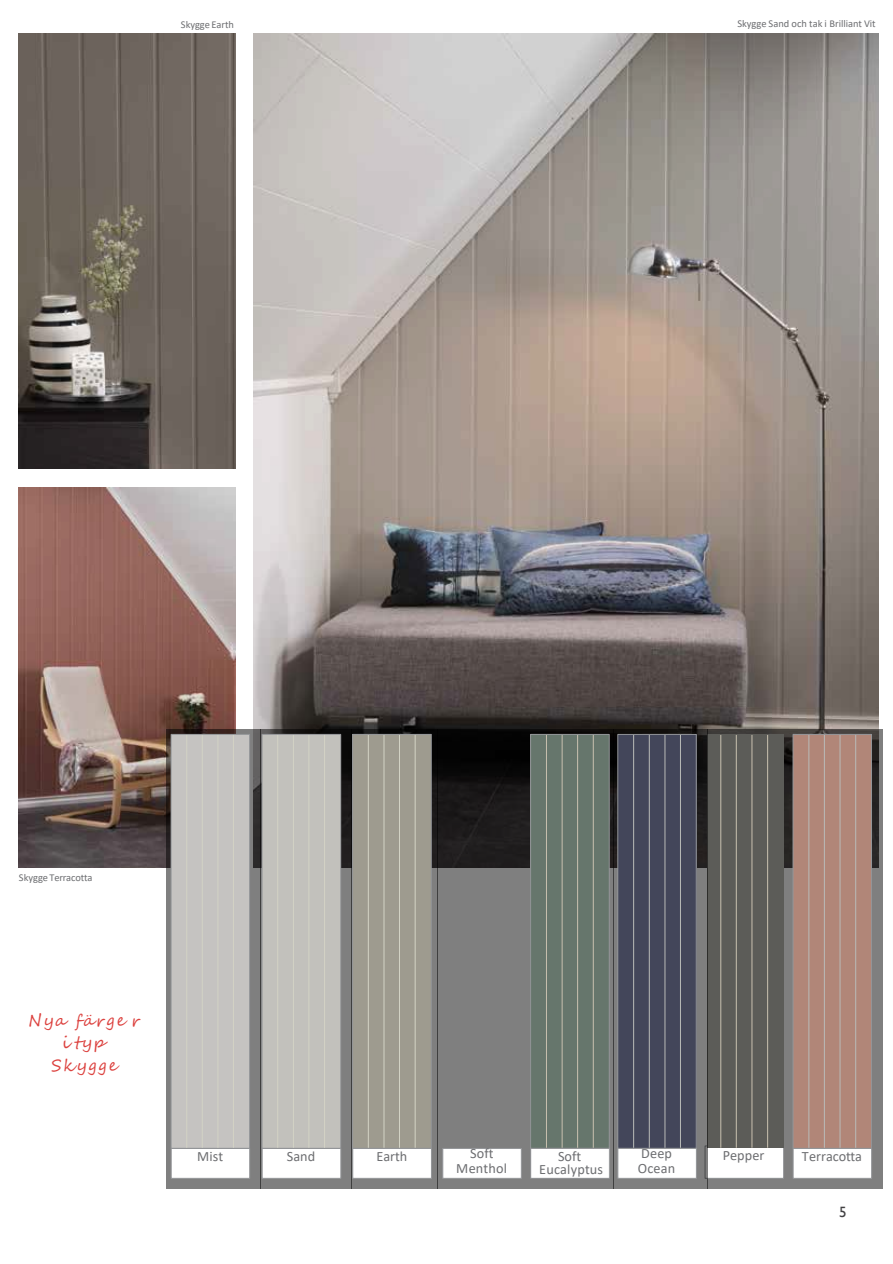
<style>
.page{position:relative;width:893px;height:1264px;background:#fff}
.page>*{position:absolute;margin:0;border:0;box-sizing:border-box;transform-origin:0 0}
.t1{font:16.5px/22.5px "Segoe Script";letter-spacing:.105em;color:#dc413e;text-align:center}
.t2{font:15px "Gill Sans";color:#414042}
.t3{font:14.25px/12.5px "Calibri";letter-spacing:.005em;color:#6d6e71;text-align:center}
.t4{font:10.5px "Calibri";letter-spacing:-.005em;color:#6d6e71}
</style>
<div class="page">
<img style="left:19px;top:487px;width:216px;height:380px">
<img style="left:253px;top:33px;width:625px;height:696px">
<div style="left:351px;top:729px;width:87px;height:459px;background:#000;opacity:.5"></div>
<div style="left:352px;top:1147px;width:80px;height:31px;background:#fff;border:1px solid #939598"></div>
<div style="left:352px;top:734px;width:79px;height:413px;background:#9e9b8f"></div>
<div style="left:352px;top:733px;width:79px;height:415px;border:1px solid #939598"></div>
<hr style="left:368px;top:734px;width:1px;height:413px;background:#d3d3c5">
<hr style="left:383px;top:734px;width:1px;height:413px;background:#d3d3c5">
<hr style="left:399px;top:734px;width:1px;height:413px;background:#d3d3c5">
<hr style="left:415px;top:734px;width:1px;height:413px;background:#d3d3c5">
<div style="left:260px;top:729px;width:91px;height:459px;background:#000;opacity:.5"></div>
<div style="left:262px;top:1147px;width:79px;height:31px;background:#fff;border:1px solid #939598"></div>
<div style="left:262px;top:734px;width:79px;height:413px;background:#c2c1bc"></div>
<div style="left:262px;top:733px;width:79px;height:415px;border:1px solid #939598"></div>
<hr style="left:277px;top:734px;width:1px;height:413px;background:#d3d3c5">
<hr style="left:293px;top:734px;width:1px;height:413px;background:#d3d3c5">
<hr style="left:308px;top:734px;width:1px;height:413px;background:#d3d3c5">
<hr style="left:324px;top:734px;width:1px;height:413px;background:#d3d3c5">
<div style="left:707px;top:729px;width:81px;height:459px;background:#000;opacity:.5"></div>
<div style="left:707px;top:1146px;width:76px;height:31px;background:#fff"></div>
<div style="left:707px;top:734px;width:76px;height:413px;background:#5c5c58"></div>
<hr style="left:720px;top:734px;width:1px;height:413px;background:#c9c1b0">
<hr style="left:735px;top:734px;width:1px;height:413px;background:#c9c1b0">
<hr style="left:751px;top:734px;width:1px;height:413px;background:#c9c1b0">
<hr style="left:767px;top:734px;width:1px;height:413px;background:#c9c1b0">
<div style="left:788px;top:729px;width:94px;height:459px;background:#000;opacity:.5"></div>
<div style="left:792px;top:1147px;width:80px;height:31px;background:#fff;border:1px solid #939598"></div>
<div style="left:793px;top:734px;width:78px;height:413px;background:#b18678"></div>
<div style="left:792px;top:733px;width:79px;height:415px;border:1px solid #939598"></div>
<hr style="left:808px;top:734px;width:1px;height:413px;background:#b9bbb8">
<hr style="left:823px;top:734px;width:1px;height:413px;background:#b9bbb8">
<hr style="left:839px;top:734px;width:1px;height:413px;background:#b9bbb8">
<hr style="left:855px;top:734px;width:1px;height:413px;background:#b9bbb8">
<img style="left:19px;top:33px;width:216px;height:436px">
<div style="left:438px;top:729px;width:88px;height:459px;background:#000;opacity:.5"></div>
<div style="left:442px;top:1147px;width:79px;height:31px;background:#fff;border:1px solid #939598"></div>
<div style="left:166px;top:729px;width:94px;height:459px;background:#000;opacity:.5"></div>
<div style="left:171px;top:1147px;width:79px;height:31px;background:#fff;border:1px solid #939598"></div>
<div style="left:171px;top:734px;width:78px;height:413px;background:#c5c3c1"></div>
<div style="left:171px;top:733px;width:79px;height:415px;border:1px solid #939598"></div>
<hr style="left:186px;top:734px;width:1px;height:413px;background:#d3d3c5">
<hr style="left:202px;top:734px;width:1px;height:413px;background:#d3d3c5">
<hr style="left:217px;top:734px;width:1px;height:413px;background:#d3d3c5">
<hr style="left:233px;top:734px;width:1px;height:413px;background:#d3d3c5">
<div style="left:526px;top:729px;width:87px;height:459px;background:#000;opacity:.5"></div>
<div style="left:530px;top:1148px;width:79px;height:29px;background:#fff"></div>
<div style="left:530px;top:1147px;width:79px;height:31px;border:1px solid #939598"></div>
<div style="left:530px;top:734px;width:79px;height:413px;background:#66766c"></div>
<div style="left:530px;top:733px;width:79px;height:415px;border:1px solid #939598"></div>
<hr style="left:546px;top:734px;width:1px;height:413px;background:#c9c1b0">
<hr style="left:561px;top:734px;width:1px;height:413px;background:#c9c1b0">
<hr style="left:577px;top:734px;width:1px;height:413px;background:#c9c1b0">
<hr style="left:593px;top:734px;width:1px;height:413px;background:#c9c1b0">
<div style="left:613px;top:729px;width:94px;height:459px;background:#000;opacity:.5"></div>
<div style="left:617px;top:1147px;width:79px;height:31px;background:#fff;border:1px solid #939598"></div>
<div style="left:617px;top:734px;width:79px;height:413px;background:#43465a"></div>
<div style="left:617px;top:733px;width:79px;height:415px;border:1px solid #939598"></div>
<hr style="left:633px;top:734px;width:1px;height:413px;background:#b9bbb8">
<hr style="left:649px;top:734px;width:1px;height:413px;background:#b9bbb8">
<hr style="left:664px;top:734px;width:1px;height:413px;background:#b9bbb8">
<hr style="left:680px;top:734px;width:1px;height:413px;background:#b9bbb8">
<p class="t4" style="left:181px;top:17px;width:55px">SkyggeEarth</p>
<p class="t4" style="left:737px;top:17px;width:140px">Skygge Sand och tak i Brilliant Vit</p>
<p class="t4" style="left:19px;top:869px;width:75px">Skygge Terracotta</p>
<p class="t1" style="left:28px;top:1008px;width:113px">Nya färge r i typ</p>
<p class="t1" style="left:51px;top:1053px;width:67px">Skygge</p>
<p class="t3" style="left:470px;top:1146px;width:25px">Soft</p>
<p class="t3" style="left:456px;top:1161px;width:52px">Menthol</p>
<p class="t3" style="left:197px;top:1149px;width:28px">Mist</p>
<p class="t3" style="left:539px;top:1149px;width:65px">Soft<br>Eucalyptus</p>
<p class="t3" style="left:641px;top:1146px;width:32px">Deep</p>
<p class="t3" style="left:287px;top:1149px;width:30px">Sand</p>
<p class="t3" style="left:376px;top:1149px;width:33px">Earth</p>
<p class="t3" style="left:722px;top:1148px;width:43px">Pepper</p>
<p class="t3" style="left:801px;top:1149px;width:62px">Terracotta</p>
<p class="t3" style="left:638px;top:1161px;width:39px">Ocean</p>
<p class="t2" style="left:839px;top:1203px;width:9px">5</p>
</div>
